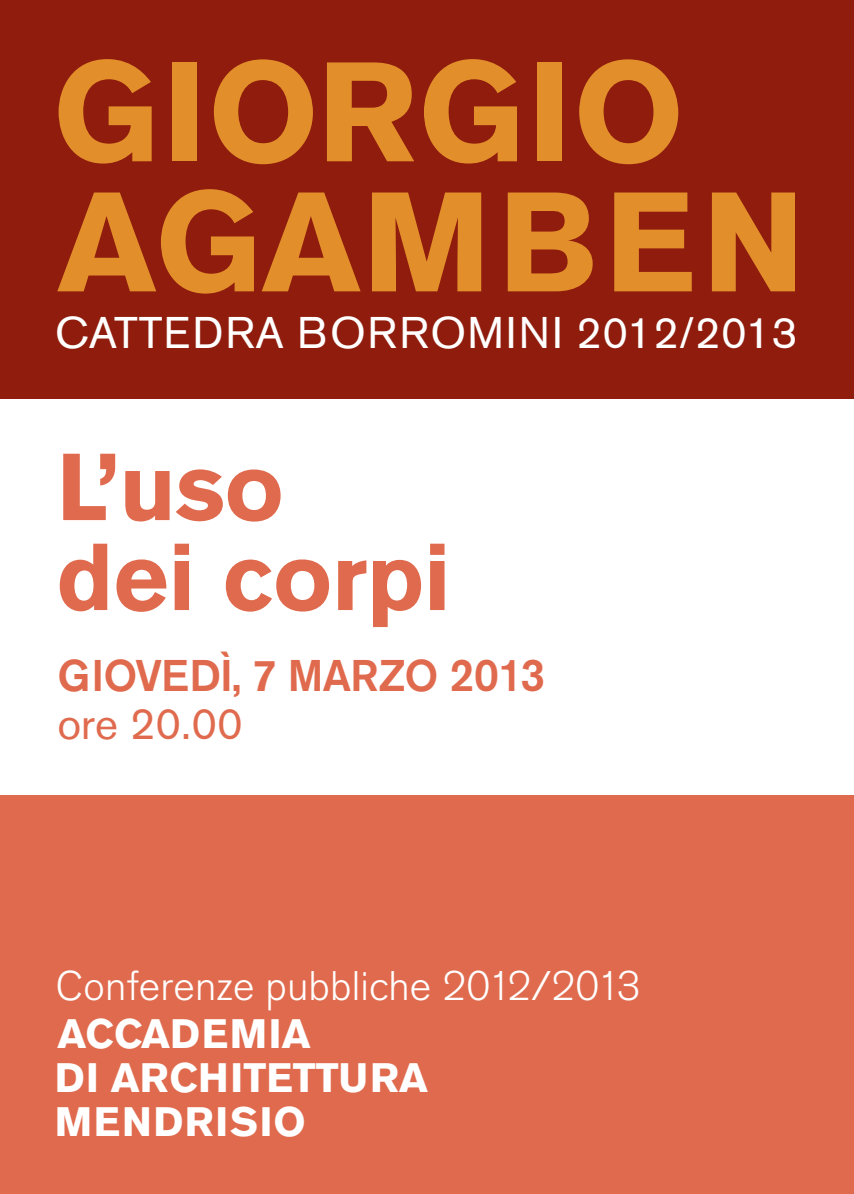
<style>
.page{position:relative;width:854px;height:1194px;background:#fff}
.page>*{position:absolute;margin:0;border:0;box-sizing:border-box;transform-origin:0 0}
.t1{font:700 140px/130px "Akzidenz Grotesk Std";letter-spacing:.01em;color:#e28e2b}
.t2{font:700 94px/90px "Akzidenz Grotesk Std";color:#e06a4d}
.t3{font:500 44px/48px "Akzidenz Grotesk Std";letter-spacing:-.02em;color:#e06a4d}
.t4{font:44px "Akzidenz Grotesk Std";letter-spacing:.015em;color:#fff}
.t5{font:300 41px "Akzidenz Grotesk Std";letter-spacing:.005em;color:#fff}
.t6{font:700 40.8px/44px "Akzidenz Grotesk Std";letter-spacing:.02em;color:#fff}
.s1{font-size:45.8px}
.s2{font-weight:400}
</style>
<div class="page">
<div style="left:0;top:795px;width:853px;height:399px;background:#e06a4d"></div>
<div style="left:0;top:0;width:853px;height:399px;background:#8f1c0c"></div>
<h1 class="t1" style="left:53px;top:48px;width:752px">GIORGIO<br>AGAMBEN</h1>
<p class="t4" style="left:55px;top:306px;width:743px">CATTEDRA BORROMINI 2012/2013</p>
<h2 class="t2" style="left:57px;top:442px;width:395px">L’uso<br>dei corpi</h2>
<p class="t3" style="left:57px;top:650px;width:489px">GIOVEDÌ, 7 MARZO <span class="s1">2013 </span><span class="s2">ore 20.00</span></p>
<p class="t5" style="left:56px;top:962px;width:586px">Conferenze pubbliche 2012/2013</p>
<p class="t6" style="left:55px;top:1011px;width:374px">ACCADEMIA<br>DI ARCHITETTURA<br>MENDRISIO</p>
</div>
